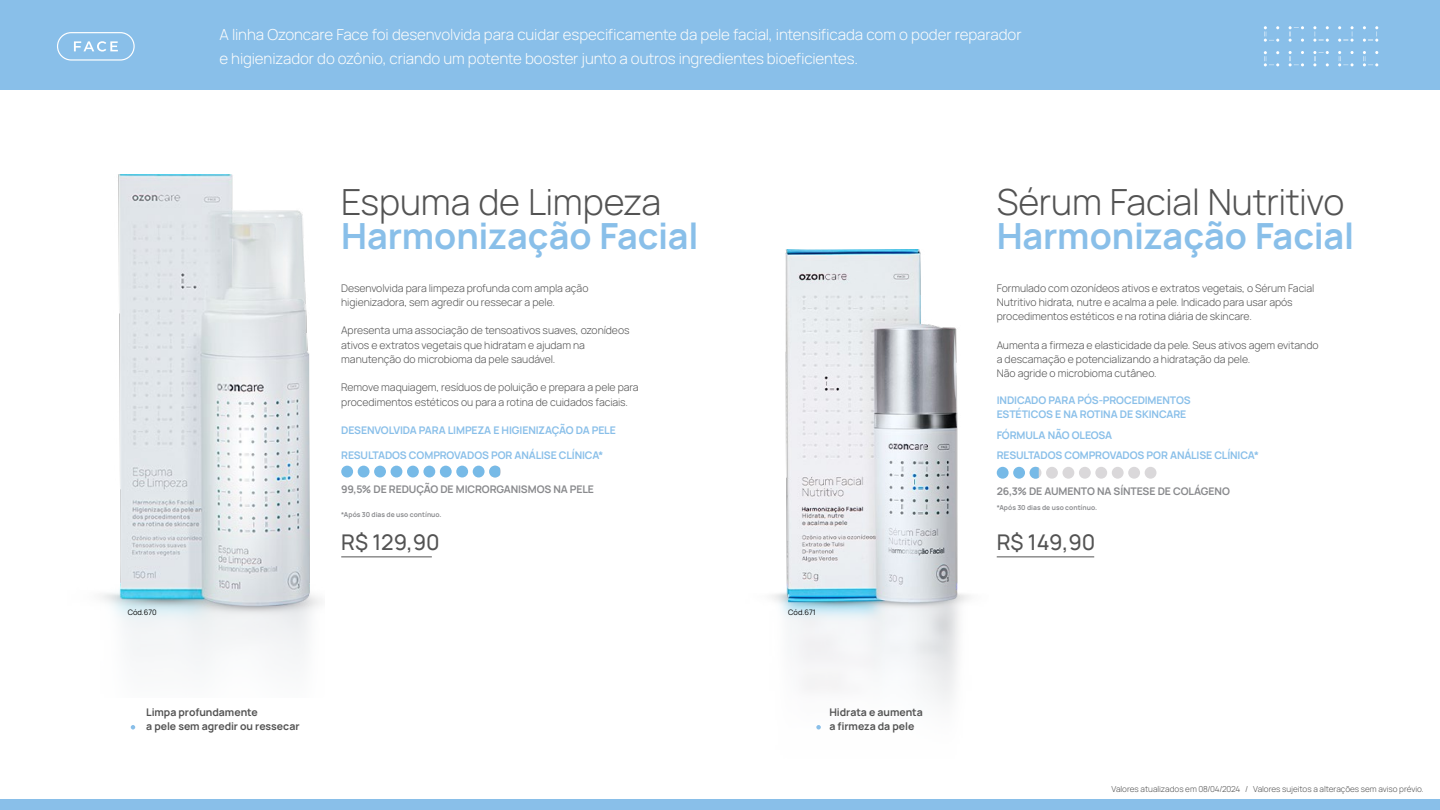
<style>
.page{position:relative;width:1440px;height:810px;background:#fff}
.page>*{position:absolute;margin:0;border:0;box-sizing:border-box;transform-origin:0 0}
.t1{font:700 36px "Manrope";letter-spacing:-.005em;color:#89bfe9}
.t2{font:300 36px "Manrope";letter-spacing:-.005em;color:#535353}
.t3{font:500 21.6px "Manrope";color:#535353}
.t4{font:300 15.15px/24px "Manrope";letter-spacing:-.01em;color:#fbfcfc}
.t5{font:300 10.5px/14.2px "Manrope";letter-spacing:-.005em;color:#535353}
.t6{font:700 10.5px/14.2px "Manrope";letter-spacing:-.015em;color:#89bfe9}
.t7{font:700 10.5px/14.2px "Manrope";letter-spacing:-.005em;color:#535353}
.t8{font:700 10.5px "Manrope";letter-spacing:-.015em;color:#898a8d}
.t9{font:300 8.25px "Manrope";letter-spacing:-.005em;color:#535353}
.t10{font:7.5px "Manrope";color:#000}
.t11{font:700 6.75px "Manrope";letter-spacing:.01em;color:#898a8d}
</style>
<div class="page">
<img style="left:102px;top:174px;width:220px;height:490px">
<img style="left:772px;top:250px;width:197px;height:453px">
<div style="left:0;top:0;width:1440px;height:90px;background:#89bfe9"></div>
<div style="left:0;top:800px;width:1440px;height:10px;background:#89bfe9"></div>
<hr style="left:341px;top:556px;width:91px;height:1px;background:#535353">
<hr style="left:997px;top:556px;width:97px;height:1px;background:#535353">
<div style="left:997px;top:467px;width:12px;height:12px;background:#77bae7;border-radius:50%"></div>
<div style="left:1013px;top:467px;width:12px;height:12px;background:#77bae7;border-radius:50%"></div>
<div style="left:1030px;top:467px;width:11px;height:12px;background:#dad8da;border-radius:50%"></div>
<div style="left:1046px;top:467px;width:12px;height:12px;background:#dad8da;border-radius:50%"></div>
<div style="left:1062px;top:467px;width:12px;height:12px;background:#dad8da;border-radius:50%"></div>
<div style="left:1079px;top:467px;width:12px;height:12px;background:#dad8da;border-radius:50%"></div>
<div style="left:1095px;top:467px;width:12px;height:12px;background:#dad8da;border-radius:50%"></div>
<div style="left:1112px;top:467px;width:12px;height:12px;background:#dad8da;border-radius:50%"></div>
<div style="left:1128px;top:467px;width:12px;height:12px;background:#dad8da;border-radius:50%"></div>
<div style="left:1145px;top:467px;width:11px;height:12px;background:#dad8da;border-radius:50%"></div>
<svg style="left:57px;top:32px;width:78px;height:29px"></svg>
<svg style="left:1363px;top:51px;width:15px;height:15px"></svg>
<svg style="left:1313px;top:51px;width:16px;height:15px"></svg>
<svg style="left:1338px;top:26px;width:16px;height:16px"></svg>
<svg style="left:1363px;top:26px;width:15px;height:16px"></svg>
<svg style="left:1313px;top:26px;width:16px;height:16px"></svg>
<svg style="left:1338px;top:51px;width:16px;height:15px"></svg>
<svg style="left:1289px;top:26px;width:15px;height:16px"></svg>
<svg style="left:1264px;top:26px;width:15px;height:16px"></svg>
<svg style="left:1264px;top:51px;width:15px;height:15px"></svg>
<svg style="left:1289px;top:51px;width:15px;height:15px"></svg>
<div style="left:341px;top:466px;width:12px;height:11px;background:#77bae7;border-radius:50%"></div>
<div style="left:358px;top:466px;width:12px;height:11px;background:#77bae7;border-radius:50%"></div>
<div style="left:374px;top:466px;width:12px;height:11px;background:#77bae7;border-radius:50%"></div>
<div style="left:391px;top:466px;width:11px;height:11px;background:#77bae7;border-radius:50%"></div>
<div style="left:407px;top:466px;width:12px;height:11px;background:#77bae7;border-radius:50%"></div>
<div style="left:423px;top:466px;width:12px;height:11px;background:#77bae7;border-radius:50%"></div>
<div style="left:440px;top:466px;width:12px;height:11px;background:#77bae7;border-radius:50%"></div>
<div style="left:456px;top:466px;width:12px;height:11px;background:#77bae7;border-radius:50%"></div>
<div style="left:473px;top:466px;width:12px;height:11px;background:#77bae7;border-radius:50%"></div>
<div style="left:489px;top:466px;width:12px;height:11px;background:#d1d7de;border-radius:50%"></div>
<svg style="left:489px;top:466px;width:11px;height:11px"></svg>
<svg style="left:1030px;top:467px;width:9px;height:12px"></svg>
<svg style="left:131px;top:725px;width:4px;height:5px"></svg>
<svg style="left:816px;top:725px;width:5px;height:5px"></svg>
<h3 class="t4" style="left:220px;top:21px;width:804px">A linha Ozoncare Face foi desenvolvida para cuidar especificamente da pele facial, intensificada com o poder reparador e higienizador do ozônio, criando um potente booster junto a outros ingredientes bioeficientes.</h3>
<h1 class="t2" style="left:341px;top:175px;width:322px">Espuma de Limpeza</h1>
<h1 class="t1" style="left:341px;top:206px;width:359px">Harmonização Facial</h1>
<p class="t5" style="left:341px;top:280px;width:249px">Desenvolvida para limpeza profunda com ampla ação higienizadora, sem agredir ou ressecar a pele.</p>
<p class="t5" style="left:341px;top:323px;width:290px">Apresenta uma associação de tensoativos suaves, ozonídeos ativos e extratos vegetais que hidratam e ajudam na manutenção do microbioma da pele saudável.</p>
<p class="t5" style="left:341px;top:380px;width:299px">Remove maquiagem, resíduos de poluição e prepara a pele para procedimentos estéticos ou para a rotina de cuidados faciais.</p>
<p class="t6" style="left:341px;top:422px;width:276px">DESENVOLVIDA PARA LIMPEZA E HIGIENIZAÇÃO DA PELE</p>
<p class="t6" style="left:341px;top:448px;width:264px">RESULTADOS COMPROVADOS POR ANÁLISE CLÍNICA*</p>
<p class="t8" style="left:341px;top:480px;width:254px">99,5% DE REDUÇÃO DE MICRORGANISMOS NA PELE</p>
<p class="t11" style="left:341px;top:509px;width:102px">*Após 30 dias de uso contínuo.</p>
<h2 class="t3" style="left:341px;top:525px;width:100px">R$ 129,90</h2>
<p class="t10" style="left:128px;top:606px;width:31px">Cód.670</p>
<p class="t10" style="left:788px;top:606px;width:29px">Cód.671</p>
<p class="t7" style="left:146px;top:704px;width:155px">Limpa profundamente<br>a pele sem agredir ou ressecar</p>
<p class="t7" style="left:829px;top:704px;width:95px">Hidrata e aumenta a firmeza da pele</p>
<h1 class="t2" style="left:997px;top:175px;width:349px">Sérum Facial Nutritivo</h1>
<h1 class="t1" style="left:997px;top:206px;width:359px">Harmonização Facial</h1>
<p class="t5" style="left:997px;top:280px;width:319px">Formulado com ozonídeos ativos e extratos vegetais, o Sérum Facial<br>Nutritivo hidrata, nutre e acalma a pele. Indicado para usar após procedimentos estéticos e na rotina diária de skincare.</p>
<p class="t5" style="left:997px;top:337px;width:323px">Aumenta a firmeza e elasticidade da pele. Seus ativos agem evitando a descamação e potencializando a hidratação da pele.<br>Não agride o microbioma cutâneo.</p>
<p class="t6" style="left:997px;top:392px;width:195px">INDICADO PARA PÓS-PROCEDIMENTOS<br>ESTÉTICOS E NA ROTINA DE SKINCARE</p>
<p class="t6" style="left:997px;top:427px;width:117px">FÓRMULA NÃO OLEOSA</p>
<p class="t6" style="left:997px;top:447px;width:264px">RESULTADOS COMPROVADOS POR ANÁLISE CLÍNICA*</p>
<p class="t8" style="left:997px;top:483px;width:235px">26,3% DE AUMENTO NA SÍNTESE DE COLÁGENO</p>
<p class="t11" style="left:997px;top:502px;width:102px">*Após 30 dias de uso contínuo.</p>
<h2 class="t3" style="left:997px;top:525px;width:100px">R$ 149,90</h2>
<p class="t9" style="left:1112px;top:783px;width:314px">Valores atualizados em 08/04/2024 / Valores sujeitos a alterações sem aviso prévio.</p>
</div>
